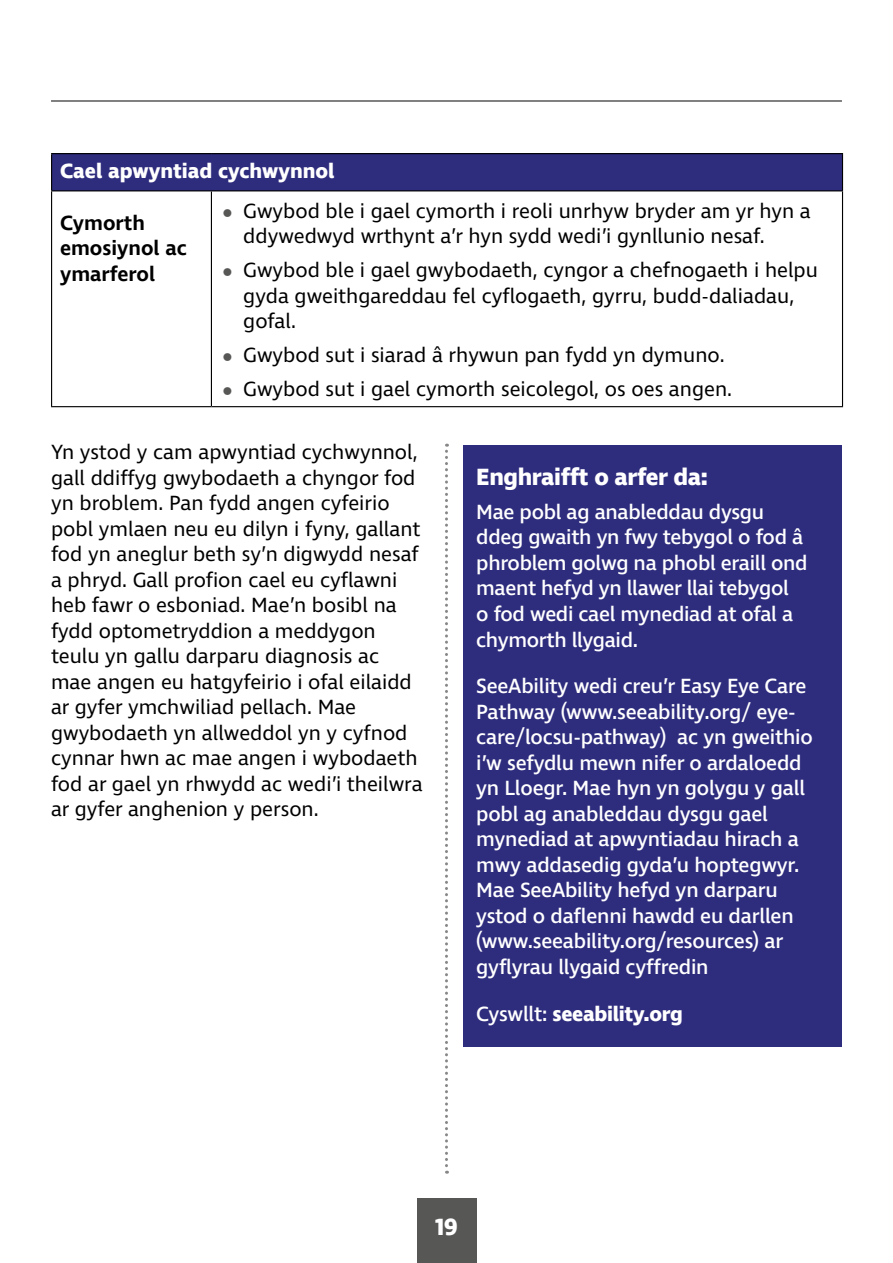
<style>
.page{position:relative;width:893px;height:1263px;background:#fff}
.page>*{position:absolute;margin:0;border:0;box-sizing:border-box;transform-origin:0 0}
.P-Box_header{font:700 24px "Ingra";letter-spacing:-.015em;color:#fff}
.P-Box_Text{font:500 21px/25.5px "Ingra";letter-spacing:-.01em;color:#fff}
.P___14pt_Body{font:21px/25.5px "Ingra";color:#000}
.P___14pt_bullets{font:21px/25.5px "Ingra";color:#000}
.P___14pt_Body-2{font:600 21px/25.5px "Ingra";color:#000}
.T-Header{font:700 21px "Ingra";color:#fff}
.P-Box_Text-2{font:700 21px "Ingra";letter-spacing:-.015em;color:#fff}
.s1{font-weight:700;font-size:27px;color:#575756}
.s2{font-weight:500}
</style>
<div class="page">
<div style="left:417px;top:1198px;width:59px;height:65px;background:#575756"></div>
<hr style="left:51px;top:100px;width:791px;height:2px;background:#575756">
<svg style="left:445px;top:444px;width:3px;height:730px"></svg>
<div style="left:52px;top:154px;width:790px;height:37px;background:#2e2c7d"></div>
<hr style="left:51px;top:191px;width:1px;height:215px;background:#000">
<hr style="left:211px;top:191px;width:1px;height:215px;background:#000">
<hr style="left:51px;top:406px;width:160px;height:1px;background:#000">
<hr style="left:51px;top:153px;width:160px;height:1px;background:#000">
<hr style="left:51px;top:154px;width:1px;height:36px;background:#000">
<hr style="left:211px;top:153px;width:632px;height:1px;background:#000">
<hr style="left:842px;top:154px;width:1px;height:36px;background:#000">
<hr style="left:51px;top:190px;width:160px;height:1px;background:#000">
<hr style="left:211px;top:190px;width:632px;height:1px;background:#000">
<hr style="left:842px;top:191px;width:1px;height:215px;background:#000">
<hr style="left:211px;top:406px;width:632px;height:1px;background:#000">
<div style="left:463px;top:445px;width:379px;height:67px;background:#2e2c7d"></div>
<div style="left:463px;top:482px;width:379px;height:191px;background:#2e2c7d"></div>
<div style="left:463px;top:656px;width:379px;height:344px;background:#2e2c7d"></div>
<div style="left:463px;top:983px;width:379px;height:64px;background:#2e2c7d"></div>
<p class="T-Header" style="left:60px;top:158px;width:276px">Cael apwyntiad cychwynnol</p>
<p class="P___14pt_Body-2" style="left:60px;top:211px;width:128px">Cymorth emosiynol ac ymarferol</p>
<p class="P___14pt_bullets" style="left:243px;top:199px;width:569px;text-indent:-21px"><span class="s1">•</span> Gwybod ble i gael cymorth i reoli unrhyw bryder am yr hyn a ddywedwyd wrthynt a’r hyn sydd wedi’i gynllunio nesaf.</p>
<p class="P___14pt_bullets" style="left:243px;top:258px;width:576px;text-indent:-21px"><span class="s1">•</span> Gwybod ble i gael gwybodaeth, cyngor a chefnogaeth i helpu gyda gweithgareddau fel cyflogaeth, gyrru, budd-daliadau, gofal.</p>
<p class="P___14pt_bullets" style="left:222px;top:343px;width:504px"><span class="s1">•</span> Gwybod sut i siarad â rhywun pan fydd yn dymuno.</p>
<p class="P___14pt_bullets" style="left:222px;top:377px;width:511px"><span class="s1">•</span> Gwybod sut i gael cymorth seicolegol, os oes angen.</p>
<p class="P___14pt_Body" style="left:51px;top:440px;width:373px">Yn ystod y cam apwyntiad cychwynnol, gall ddiffyg gwybodaeth a chyngor fod yn broblem. Pan fydd angen cyfeirio pobl ymlaen neu eu dilyn i fyny, gallant fod yn aneglur beth sy’n digwydd nesaf a phryd. Gall profion cael eu cyflawni heb fawr o esboniad. Mae’n bosibl na fydd optometryddion a meddygon teulu yn gallu darparu diagnosis ac mae angen eu hatgyfeirio i ofal eilaidd ar gyfer ymchwiliad pellach. Mae gwybodaeth yn allweddol yn y cyfnod cynnar hwn ac mae angen i wybodaeth fod ar gael yn rhwydd ac wedi’i theilwra ar gyfer anghenion y person.</p>
<p class="P-Box_header" style="left:476px;top:462px;width:233px">Enghraifft o arfer da:</p>
<p class="P-Box_Text" style="left:476px;top:500px;width:333px">Mae pobl ag anableddau dysgu ddeg gwaith yn fwy tebygol o fod â phroblem golwg na phobl eraill ond maent hefyd yn llawer llai tebygol<br>o fod wedi cael mynediad at ofal a chymorth llygaid.</p>
<p class="P-Box_Text" style="left:476px;top:674px;width:338px">SeeAbility wedi creu’r Easy Eye Care Pathway (www.seeability.org/ eye&shy;care/locsu-pathway) ac yn gweithio i’w sefydlu mewn nifer o ardaloedd yn Lloegr. Mae hyn yn golygu y gall pobl ag anableddau dysgu gael mynediad at apwyntiadau hirach a mwy addasedig gyda’u hoptegwyr.<br>Mae SeeAbility hefyd yn darparu ystod o daflenni hawdd eu darllen (www.seeability.org/resources) ar gyflyrau llygaid cyffredin</p>
<p class="P-Box_Text-2" style="left:476px;top:1000px;width:208px"><span class="s2">Cyswllt:</span> seeability.org</p>
<p class="P-Box_header" style="left:435px;top:1211px;width:24px">19</p>
</div>
